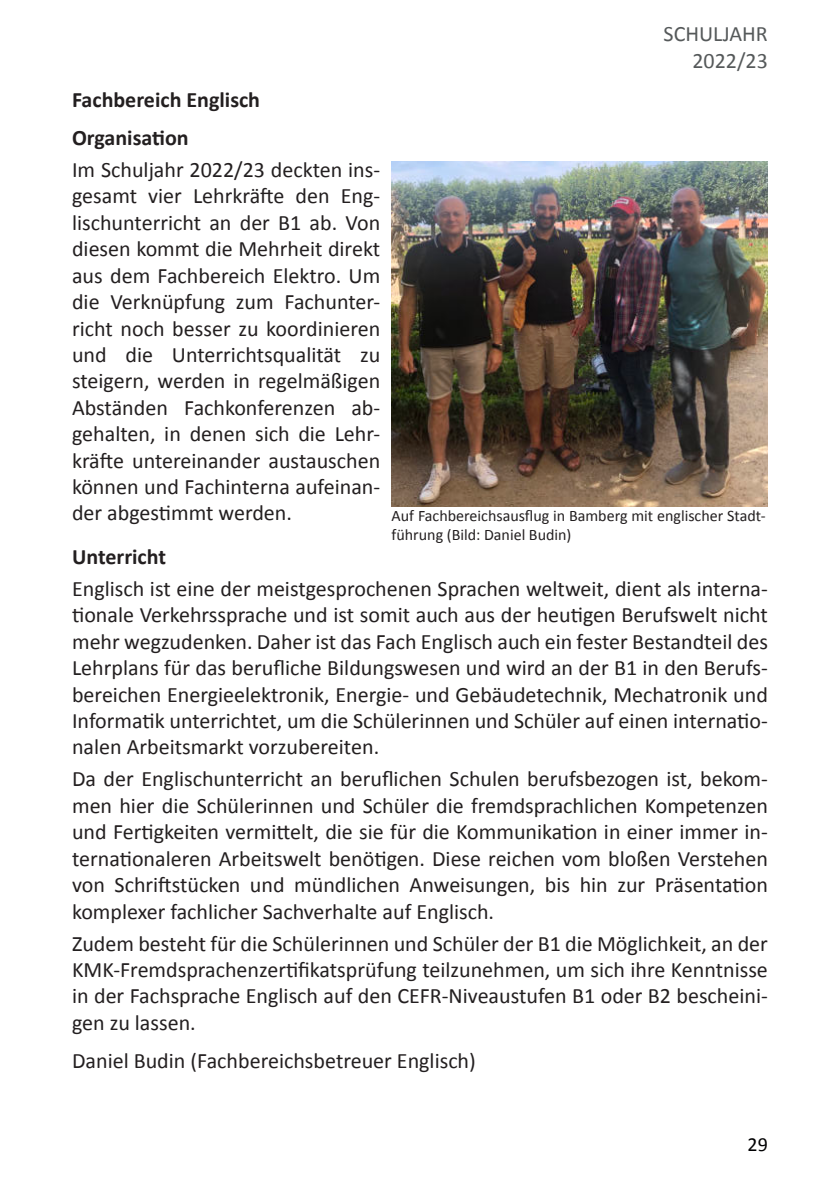
<style>
.page{position:relative;width:840px;height:1191px;background:#fff}
.page>*{position:absolute;margin:0;border:0;box-sizing:border-box;transform-origin:0 0}
.t1{font:22px/26.4px "Calibri";color:#231f20;text-align:justify}
.t2{font:700 22px/37.8px "Calibri";color:#231f20}
.t3{font:22px/26.4px "Calibri";color:#55595a;text-align:right}
.t4{font:20px "Calibri";color:#000002}
.t5{font:16px/19.2px "Calibri";color:#231f20}
</style>
<div class="page">
<img style="left:391px;top:162px;width:376px;height:344px">
<p class="t3" style="left:663px;top:21px;width:106px">SCHULJAHR<br>2022/23</p>
<p class="t2" style="left:72px;top:80px;width:189px">Fachbereich Englisch<br>Organisation</p>
<p class="t1" style="left:72px;top:155px;width:309px">Im Schuljahr 2022/23 deckten ins&shy;gesamt vier Lehrkräfte den Eng&shy;lischunterricht an der B1 ab. Von diesen kommt die Mehrheit direkt aus dem Fachbereich Elektro. Um die Verknüpfung zum Fachunter&shy;richt noch besser zu koordinieren und die Unterrichtsqualität zu steigern, werden in regelmäßigen Abständen Fachkonferenzen ab&shy;gehalten, in denen sich die Lehr&shy;kräfte untereinander austauschen können und Fachinterna aufeinan&shy;der abgestimmt werden.</p>
<p class="t2" style="left:72px;top:536px;width:95px">Unterricht</p>
<p class="t1" style="left:72px;top:574px;width:697px">Englisch ist eine der meistgesprochenen Sprachen weltweit, dient als interna&shy;tionale Verkehrssprache und ist somit auch aus der heutigen Berufswelt nicht mehr wegzudenken. Daher ist das Fach Englisch auch ein fester Bestandteil des Lehrplans für das berufliche Bildungswesen und wird an der B1 in den Berufs&shy;bereichen Energieelektronik, Energie- und Gebäudetechnik, Mechatronik und Informatik unterrichtet, um die Schülerinnen und Schüler auf einen internatio&shy;nalen Arbeitsmarkt vorzubereiten.</p>
<p class="t1" style="left:72px;top:765px;width:697px">Da der Englischunterricht an beruflichen Schulen berufsbezogen ist, bekom&shy;men hier die Schülerinnen und Schüler die fremdsprachlichen Kompetenzen und Fertigkeiten vermittelt, die sie für die Kommunikation in einer immer in&shy;ternationaleren Arbeitswelt benötigen. Diese reichen vom bloßen Verstehen von Schriftstücken und mündlichen Anweisungen, bis hin zur Präsentation komplexer fachlicher Sachverhalte auf Englisch.</p>
<p class="t1" style="left:72px;top:929px;width:697px">Zudem besteht für die Schülerinnen und Schüler der B1 die Möglichkeit, an der KMK-Fremdsprachenzertifikatsprüfung teilzunehmen, um sich ihre Kenntnisse in der Fachsprache Englisch auf den CEFR-Niveaustufen B1 oder B2 bescheini&shy;gen zu lassen.</p>
<p class="t1" style="left:72px;top:1046px;width:405px">Daniel Budin (Fachbereichsbetreuer Englisch)</p>
<p class="t5" style="left:391px;top:505px;width:375px">Auf Fachbereichsausflug in Bamberg mit englischer Stadt&shy;führung (Bild: Daniel Budin)</p>
<p class="t4" style="left:747px;top:1132px;width:22px">29</p>
</div>
